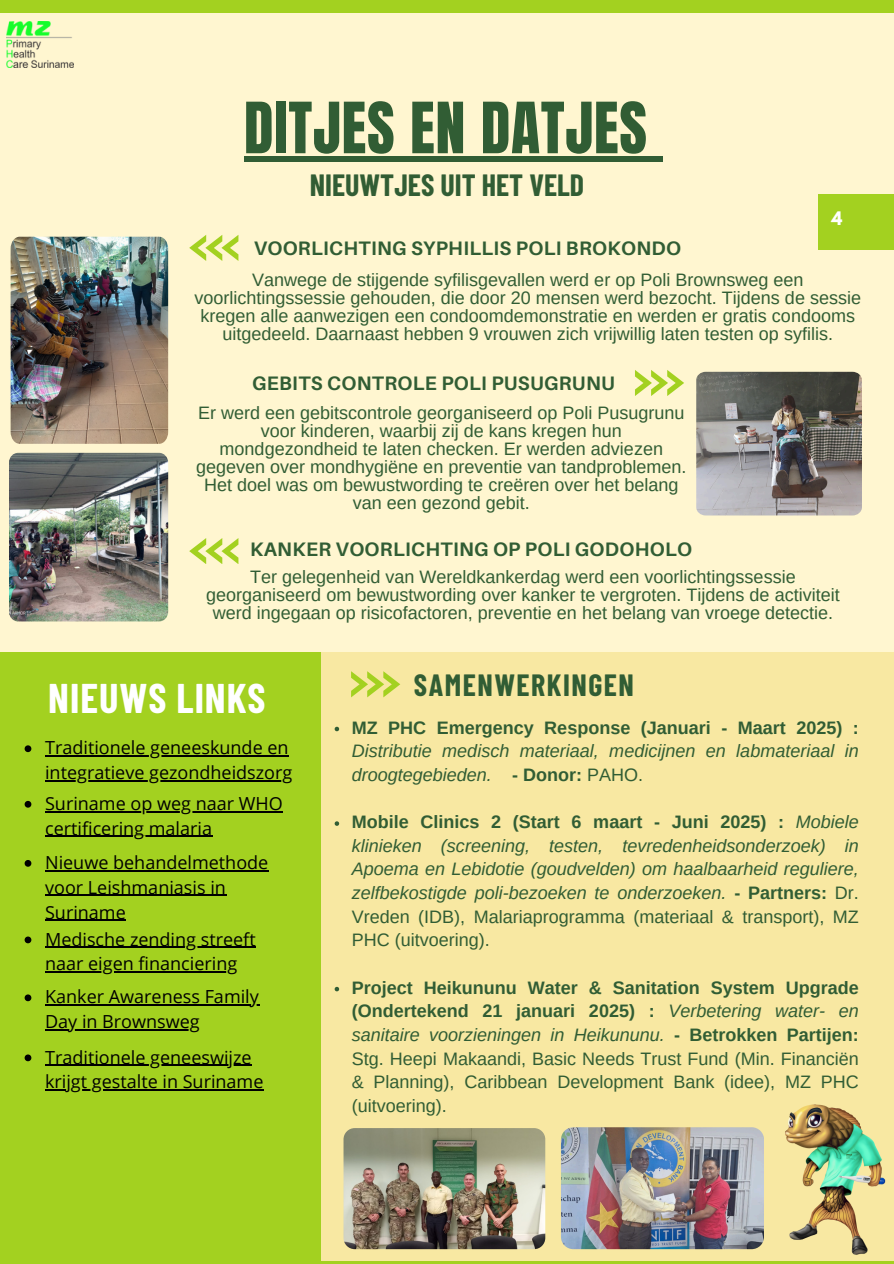
<style>
.page{position:relative;width:894px;height:1264px;background:#fff}
.page>*{position:absolute;margin:0;border:0;box-sizing:border-box;transform-origin:0 0}
.t1{font:60px "Anton";letter-spacing:.01em;color:#315d34}
.t2{font:700 40.5px "Barlow Condensed";letter-spacing:.025em;color:#fff}
.t3{font:700 30px "Barlow Condensed";color:#315d34}
.t4{font:700 30px "Barlow Condensed";letter-spacing:.05em;color:#315d34}
.t5{font:700 19.5px "Aileron";letter-spacing:.015em;color:#315d34}
.t6{font:18px/18px "Arimo";color:#315d34;text-align:center}
.t7{font:italic 18px/23.7px "Arimo";color:#315d34;text-align:justify}
.t8{font:18px/24.8px "Open Sans";color:#000}
.t9{font:700 16.5px "League Spartan";color:#fff}
.s1{font-weight:700;font-style:normal}
.s2{font-style:normal}
.s3{font-weight:700}
.s4{font-style:italic}
</style>
<div class="page">
<div style="left:0;top:0;width:893px;height:1263px;background:#fff6d0"></div>
<svg style="left:189px;top:235px;width:49px;height:26px"></svg>
<div style="left:0;top:0;width:893px;height:12px;background:#a3d120"></div>
<svg style="left:337px;top:1260px;width:556px;height:3px;fill:#a3d120"></svg>
<div style="left:817px;top:194px;width:76px;height:55px;background:#a3d120"></div>
<img style="left:6px;top:21px;width:68px;height:46px">
<img style="left:11px;top:237px;width:157px;height:207px">
<img style="left:696px;top:372px;width:165px;height:143px">
<img style="left:9px;top:453px;width:159px;height:168px;border-radius:9px">
<svg style="left:635px;top:370px;width:49px;height:26px"></svg>
<svg style="left:189px;top:538px;width:49px;height:26px"></svg>
<div style="left:0;top:652px;width:337px;height:611px;background:#a3d120"></div>
<div style="left:321px;top:652px;width:572px;height:608px;background:#f8e8a2"></div>
<svg style="left:351px;top:671px;width:49px;height:26px"></svg>
<svg style="left:334px;top:726px;width:5px;height:5px"></svg>
<svg style="left:334px;top:821px;width:5px;height:4px"></svg>
<svg style="left:334px;top:986px;width:5px;height:5px"></svg>
<img style="left:343px;top:1128px;width:202px;height:121px;border-radius:11px">
<img style="left:561px;top:1127px;width:202px;height:122px">
<div style="left:244px;top:157px;width:403px;height:5px;background:#315d34"></div>
<div style="left:647px;top:157px;width:15px;height:5px;background:#315d34"></div>
<svg style="left:25px;top:745px;width:6px;height:7px"></svg>
<hr style="left:45px;top:755px;width:244px;height:1px;background:#000">
<hr style="left:45px;top:780px;width:247px;height:1px;background:#000">
<svg style="left:25px;top:801px;width:6px;height:6px"></svg>
<hr style="left:45px;top:811px;width:238px;height:1px;background:#000">
<hr style="left:45px;top:835px;width:167px;height:2px;background:#000">
<svg style="left:25px;top:860px;width:6px;height:6px"></svg>
<hr style="left:45px;top:870px;width:223px;height:1px;background:#000">
<hr style="left:45px;top:894px;width:181px;height:2px;background:#000">
<hr style="left:45px;top:919px;width:81px;height:1px;background:#000">
<svg style="left:25px;top:936px;width:6px;height:7px"></svg>
<hr style="left:45px;top:946px;width:211px;height:1px;background:#000">
<hr style="left:45px;top:971px;width:192px;height:1px;background:#000">
<svg style="left:25px;top:994px;width:6px;height:7px"></svg>
<hr style="left:45px;top:1004px;width:214px;height:1px;background:#000">
<hr style="left:45px;top:1029px;width:155px;height:1px;background:#000">
<svg style="left:25px;top:1054px;width:6px;height:7px"></svg>
<hr style="left:45px;top:1064px;width:207px;height:1px;background:#000">
<hr style="left:45px;top:1089px;width:219px;height:1px;background:#000">
<img style="left:785px;top:1104px;width:101px;height:151px">
<p class="t1" style="left:244px;top:85px;width:404px">DITJES EN DATJES</p>
<p class="t3" style="left:309px;top:166px;width:276px">NIEUWTJES UIT HET VELD</p>
<p class="t9" style="left:831px;top:210px;width:12px">4</p>
<p class="t5" style="left:253px;top:236px;width:429px">VOORLICHTING SYPHILLIS POLI BROKONDO</p>
<p class="t6" style="left:194px;top:271px;width:667px">Vanwege de stijgende syfilisgevallen werd er op Poli Brownsweg een voorlichtingssessie gehouden, die door 20 mensen werd bezocht. Tijdens de sessie kregen alle aanwezigen een condoomdemonstratie en werden er gratis condooms uitgedeeld. Daarnaast hebben 9 vrouwen zich vrijwillig laten testen op syfilis.</p>
<p class="t5" style="left:252px;top:371px;width:364px">GEBITS CONTROLE POLI PUSUGRUNU</p>
<p class="t6" style="left:196px;top:404px;width:492px">Er werd een gebitscontrole georganiseerd op Poli Pusugrunu voor kinderen, waarbij zij de kans kregen hun mondgezondheid te laten checken. Er werden adviezen gegeven over mondhygiëne en preventie van tandproblemen.<br>Het doel was om bewustwording te creëren over het belang van een gezond gebit.</p>
<h4 class="t5" style="left:250px;top:537px;width:443px">KANKER VOORLICHTING OP POLI GODOHOLO</h4>
<p class="t6" style="left:206px;top:567px;width:634px">Ter gelegenheid van Wereldkankerdag werd een voorlichtingssessie georganiseerd om bewustwording over kanker te vergroten. Tijdens de activiteit werd ingegaan op risicofactoren, preventie en het belang van vroege detectie.</p>
<h2 class="t2" style="left:48px;top:672px;width:219px">NIEUWS LINKS</h2>
<p class="t8" style="left:45px;top:735px;width:245px">Traditionele geneeskunde en</p>
<p class="t8" style="left:45px;top:759px;width:249px">integratieve gezondheidszorg</p>
<p class="t8" style="left:45px;top:790px;width:239px">Suriname op weg naar WHO</p>
<p class="t8" style="left:45px;top:815px;width:168px">certificering malaria</p>
<p class="t8" style="left:45px;top:849px;width:225px">Nieuwe behandelmethode voor Leishmaniasis in<br>Suriname</p>
<p class="t8" style="left:45px;top:926px;width:212px">Medische zending streeft</p>
<p class="t8" style="left:45px;top:950px;width:194px">naar eigen financiering</p>
<h3 class="t8" style="left:45px;top:984px;width:215px">Kanker Awareness Family</h3>
<p class="t8" style="left:45px;top:1008px;width:156px">Day in Brownsweg</p>
<p class="t8" style="left:45px;top:1044px;width:208px">Traditionele geneeswijze</p>
<p class="t8" style="left:45px;top:1068px;width:220px">krijgt gestalte in Suriname</p>
<h4 class="t4" style="left:414px;top:665px;width:221px">SAMENWERKINGEN</h4>
<p class="t7" style="left:351px;top:715px;width:508px"><span class="s1">MZ PHC Emergency Response (Januari - Maart 2025) :<br></span>Distributie medisch materiaal, medicijnen en labmateriaal in droogtegebieden. <span class="s1">- Donor:</span> <span class="s2">PAHO.</span></p>
<p class="t7" style="left:351px;top:810px;width:508px"><span class="s1">Mobile Clinics 2 (Start 6 maart - Juni 2025) :</span> Mobiele klinieken (screening, testen, tevredenheidsonderzoek) in Apoema en Lebidotie (goudvelden) om haalbaarheid reguliere, zelfbekostigde poli-bezoeken te onderzoeken. <span class="s1">- Partners:</span> <span class="s2">Dr.<br>Vreden (IDB), Malariaprogramma (materiaal &amp; transport), MZ PHC (uitvoering).</span></p>
<h4 class="t6" style="left:351px;top:975px;width:508px;line-height:23.7px;text-align:justify"><span class="s3">Project Heikununu Water &amp; Sanitation System Upgrade (Ondertekend 21 januari 2025) :</span> <span class="s4">Verbetering water- en sanitaire voorzieningen in Heikununu.</span> <span class="s3">- Betrokken Partijen:<br></span>Stg. Heepi Makaandi, Basic Needs Trust Fund (Min. Financiën &amp; Planning), Caribbean Development Bank (idee), MZ PHC (uitvoering).</h4>
</div>
